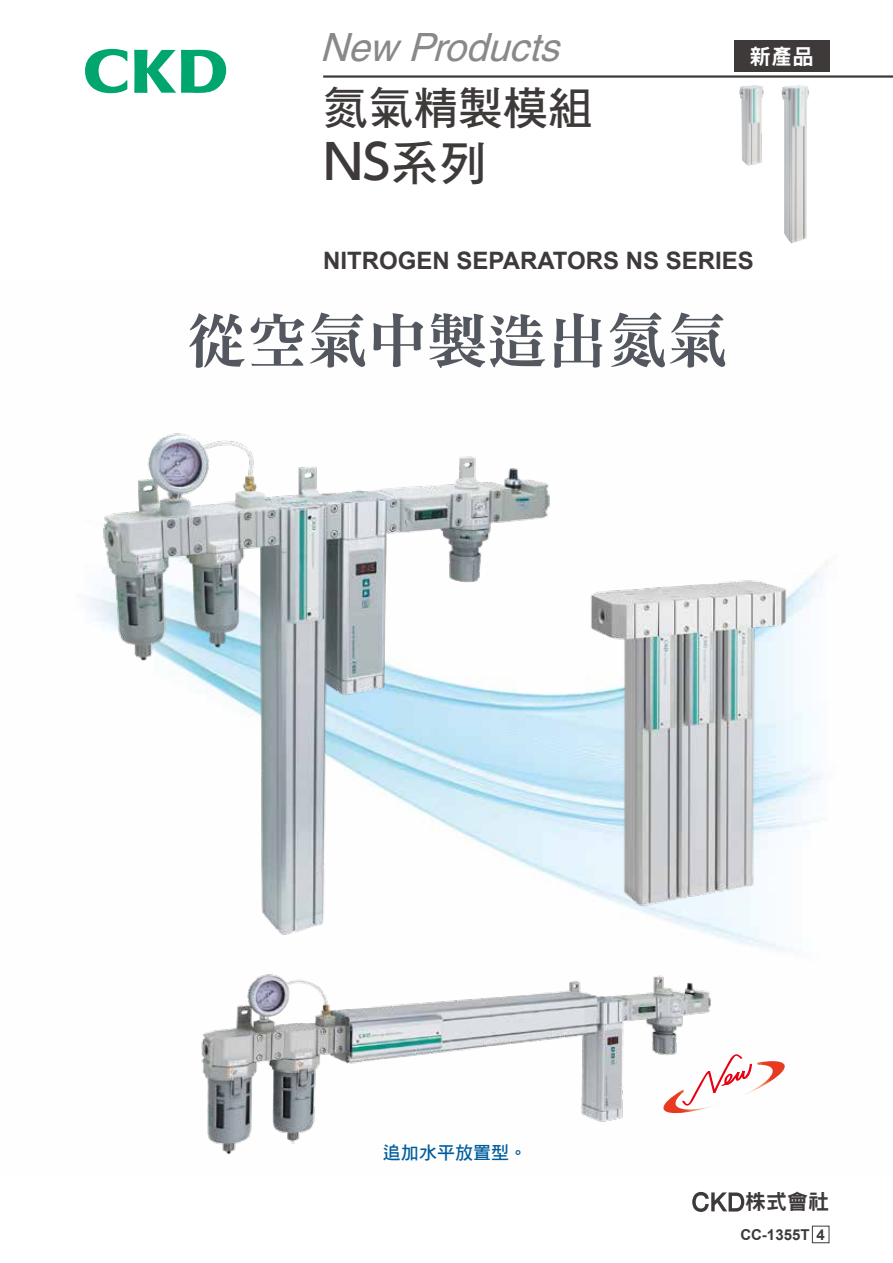
<style>
.page{position:relative;width:893px;height:1263px;background:#fff}
.page>*{position:absolute;margin:0;border:0;box-sizing:border-box;transform-origin:0 0}
.t1{font:60px "DF Ming Std W9";color:#535760}
.t2{font:500 48px "UD Shin Go Pro";color:#3e3a39}
.t3{font:45px "DF Hei Std W7";color:#3e3a39}
.t4{font:italic 39px "Helvetica LT Std";color:#898989}
.t5{font:700 24px "Arial";color:#3e3a39}
.t6{font:21.3px "DF Hei Std W9";color:#fff}
.t7{font:21px "DF Hei Std W9";color:#3e3a39}
.t8{font:18px "DF Hei Std W7";color:#005d9c}
.t9{font:700 15px "Arial";color:#3e3a39}
.s1{font-family:"DF Hei Std W7";font-weight:400}
</style>
<div class="page">
<hr style="left:323px;top:75px;width:570px;height:3px;background:#3e3a39">
<svg style="left:692px;top:1192px;width:52px;height:20px"></svg>
<div style="left:734px;top:40px;width:95px;height:32px;background:#3e3a39"></div>
<svg style="left:85px;top:49px;width:42px;height:44px"></svg>
<svg style="left:134px;top:50px;width:92px;height:43px"></svg>
<img style="left:86px;top:433px;width:736px;height:722px">
<div style="left:812px;top:1226px;width:17px;height:17px;border:1px solid #3e3a39"></div>
<img style="left:739px;top:85px;width:25px;height:81px">
<img style="left:782px;top:85px;width:27px;height:158px">
<img style="left:617px;top:1008px;width:205px;height:147px">
<svg style="left:662px;top:1052px;width:125px;height:65px"></svg>
<h3 class="t4" style="left:320px;top:25px;width:253px">New Products</h3>
<h3 class="t3" style="left:323px;top:83px;width:271px">氮氣精製模組</h3>
<h2 class="t2" style="left:323px;top:123px;width:165px">NS<span class="s1">系列</span></h2>
<p class="t6" style="left:750px;top:45px;width:66px">新產品</p>
<p class="t5" style="left:323px;top:243px;width:432px">NITROGEN SEPARATORS NS SERIES</p>
<h1 class="t1" style="left:187px;top:308px;width:541px">從空氣中製造出氮氣</h1>
<p class="t8" style="left:383px;top:1143px;width:145px">追加水平放置型。</p>
<p class="t7" style="left:745px;top:1190px;width:85px">株式會社</p>
<p class="t9" style="left:740px;top:1224px;width:86px">CC-1355T 4</p>
</div>
